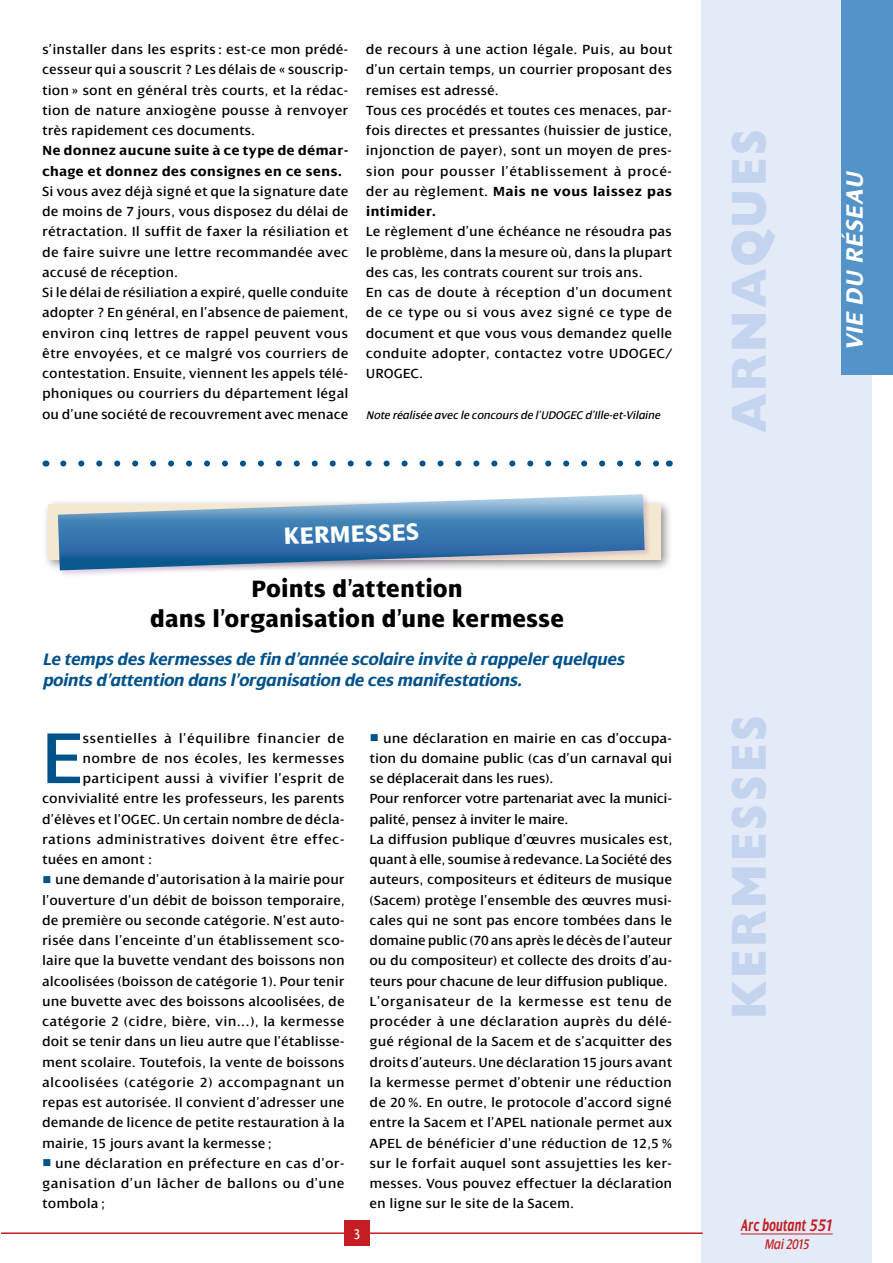
<style>
.page{position:relative;width:893px;height:1263px;background:#fff}
.page>*{position:absolute;margin:0;border:0;box-sizing:border-box;transform-origin:0 0}
.t1{font:77.55px "Dialog";color:#00528b}
.t2{font:800 49.5px "Gill Sans";letter-spacing:.07em;color:#c4d4ef;scale:.9 1}
.t3{font:800 25.5px/30px "Dialog";letter-spacing:.02em;color:#000;text-align:center;scale:.9 1}
.t4{font:italic 700 25.5px "Dialog";color:#fff}
.t5{font:800 25.5px "Dialog";color:#fff;scale:.9 1}
.t6{font:italic 700 18px/21px "Dialog";letter-spacing:-.01em;color:#00528b}
.t7{font:italic 700 18px "Dialog";letter-spacing:.02em;color:#c31e22;scale:.65 1}
.t8{font:italic 15px "Dialog";color:#c31e22;scale:.85 1}
.t9{font:15px "Dialog";color:#fff;scale:.85 1}
.t10{font:14.25px/20.2px "Dialog";letter-spacing:.04em;color:#000}
.t11{font:14.25px "Dialog";letter-spacing:.06em;color:#000}
.t12{font:700 14.25px/20.2px "Dialog";letter-spacing:.04em;color:#000}
.t13{font:14.25px "Dialog";letter-spacing:.075em;color:#000}
.t14{font:italic 12px "Dialog";letter-spacing:.02em;color:#000}
.s1{font-weight:700}
.s2{color:#00528b}
</style>
<div class="page">
<div style="left:702px;top:0;width:170px;height:1263px;background:#e3eaf8"></div>
<div style="left:842px;top:0;width:51px;height:374px;background:#5493c7"></div>
<hr style="left:1px;top:1232px;width:702px;height:2px;background:#c31e22">
<div style="left:344px;top:1220px;width:26px;height:26px;background:#c31e22"></div>
<hr style="left:741px;top:1233px;width:92px;height:1px;background:#c31e22">
<svg style="left:63px;top:460px;width:596px;height:6px"></svg>
<div style="left:42px;top:498px;width:631px;height:74px;background:#000;opacity:.44"></div>
<div style="left:48px;top:504px;width:613px;height:56px;background:#f4e8d1"></div>
<div style="left:56px;top:493px;width:596px;height:85px;background:#69237e;opacity:.2"></div>
<svg style="left:58px;top:494px;width:587px;height:76px"></svg>
<p class="t10" style="left:43px;top:39px;width:307px;text-align:justify">s’installer dans les esprits : est-ce mon prédé&shy;cesseur qui a souscrit ? Les délais de « souscrip&shy;tion » sont en général très courts, et la rédac&shy;tion de nature anxiogène pousse à renvoyer très rapidement ces documents.</p>
<p class="t12" style="left:43px;top:141px;width:307px">Ne donnez aucune suite à ce type de démar&shy;chage et donnez des consignes en ce sens.</p>
<p class="t10" style="left:43px;top:181px;width:307px">Si vous avez déjà signé et que la signature date de moins de 7 jours, vous disposez du délai de rétractation. Il suffit de faxer la résiliation et de faire suivre une lettre recommandée avec accusé de réception.<br>Si le délai de résiliation a expiré, quelle conduite adopter ? En général, en l’absence de paiement, environ cinq lettres de rappel peuvent vous être envoyées, et ce malgré vos courriers de contestation. Ensuite, viennent les appels télé&shy;phoniques ou courriers du département légal ou d’une société de recouvrement avec menace</p>
<p class="t10" style="left:366px;top:39px;width:307px">de recours à une action légale. Puis, au bout d’un certain temps, un courrier proposant des remises est adressé.<br>Tous ces procédés et toutes ces menaces, par&shy;fois directes et pressantes (huissier de justice, injonction de payer), sont un moyen de pres&shy;sion pour pousser l’établissement à procé&shy;der au règlement. <span class="s1">Mais ne vous laissez pas intimider.</span></p>
<p class="t10" style="left:366px;top:222px;width:307px">Le règlement d’une échéance ne résoudra pas le problème, dans la mesure où, dans la plupart des cas, les contrats courent sur trois ans.<br>En cas de doute à réception d’un document de ce type ou si vous avez signé ce type de document et que vous vous demandez quelle conduite adopter, contactez votre UDOGEC/ UROGEC.</p>
<p class="t14" style="left:366px;top:408px;width:295px">Note réalisée avec le concours de l’UDOGEC d’Ille-et-Vilaine</p>
<h3 class="t5" style="left:283px;top:523px;width:150px;rotate:-2deg">kermess es</h3>
<h3 class="t3" style="left:150px;top:574px;width:461px">Points d’attention<br>dans l’organisation d’une kermesse</h3>
<p class="t6" style="left:42px;top:648px;width:583px">Le temps des kermesses de fin d’année scolaire invite à rappeler quelques points d’attention dans l’organisation de ces manifestations.</p>
<h1 class="t1" style="left:42px;top:717px;width:41px">E</h1>
<p class="t13" style="left:83px;top:730px;width:263px">ssentielles à l’équilibre financier de</p>
<p class="t11" style="left:83px;top:751px;width:263px">nombre de nos écoles, les kermesses</p>
<p class="t11" style="left:83px;top:771px;width:263px">participent aussi à vivifier l’esprit de</p>
<p class="t10" style="left:42px;top:789px;width:303px">convivialité entre les professeurs, les parents</p>
<p class="t10" style="left:42px;top:809px;width:303px">d’élèves et l’OGEC. Un certain nombre de décla-</p>
<p class="t11" style="left:42px;top:832px;width:303px">rations administratives doivent être effec-</p>
<p class="t10" style="left:42px;top:849px;width:111px">tuées en amont :</p>
<p class="t10" style="left:42px;top:870px;width:303px;text-align:justify"><span class="s2">■</span> une demande d’autorisation à la mairie pour l’ouverture d’un débit de boisson temporaire, de première ou seconde catégorie. N’est auto&shy;risée dans l’enceinte d’un établissement sco&shy;laire que la buvette vendant des boissons non alcoolisées (boisson de catégorie 1). Pour tenir une buvette avec des boissons alcoolisées, de catégorie 2 (cidre, bière, vin…), la kermesse doit se tenir dans un lieu autre que l’établisse&shy;ment scolaire. Toutefois, la vente de boissons alcoolisées (catégorie 2) accompagnant un repas est autorisée. Il convient d’adresser une demande de licence de petite restauration à la mairie, 15 jours avant la kermesse ;</p>
<p class="t10" style="left:42px;top:1153px;width:303px;text-align:justify"><span class="s2">■</span> une déclaration en préfecture en cas d’or&shy;ganisation d’un lâcher de ballons ou d’une tombola ;</p>
<p class="t9" style="left:354px;top:1226px;width:9px">3</p>
<p class="t10" style="left:370px;top:728px;width:304px"><span class="s2">■</span> une déclaration en mairie en cas d’occupa&shy;tion du domaine public (cas d’un carnaval qui se déplacerait dans les rues).<br>Pour renforcer votre partenariat avec la munici&shy;palité, pensez à inviter le maire.<br>La diffusion publique d’œuvres musicales est, quant à elle, soumise à redevance. La Société des auteurs, compositeurs et éditeurs de musique (Sacem) protège l’ensemble des œuvres musi&shy;cales qui ne sont pas encore tombées dans le domaine public (70 ans après le décès de l’auteur ou du compositeur) et collecte des droits d’au&shy;teurs pour chacune de leur diffusion publique.<br>L’organisateur de la kermesse est tenu de procéder à une déclaration auprès du délé&shy;gué régional de la Sacem et de s’acquitter des droits d’auteurs. Une déclaration 15 jours avant la kermesse permet d’obtenir une réduction de 20 %. En outre, le protocole d’accord signé entre la Sacem et l’APEL nationale permet aux APEL de bénéficier d’une réduction de 12,5 % sur le forfait auquel sont assujetties les ker&shy;messes. Vous pouvez effectuer la déclaration en ligne sur le site de la Sacem.</p>
<h2 class="t2" style="left:720px;top:433px;width:334px;rotate:-90deg">Arnaques</h2>
<h3 class="t4" style="left:841px;top:351px;width:182px;rotate:-90deg">VIE DU RÉSEAU</h3>
<h2 class="t2" style="left:720px;top:1018px;width:334px;rotate:-90deg">kermesses</h2>
<p class="t7" style="left:740px;top:1216px;width:144px">Arc boutant 551</p>
<p class="t8" style="left:764px;top:1236px;width:54px">Mai 2015</p>
</div>
